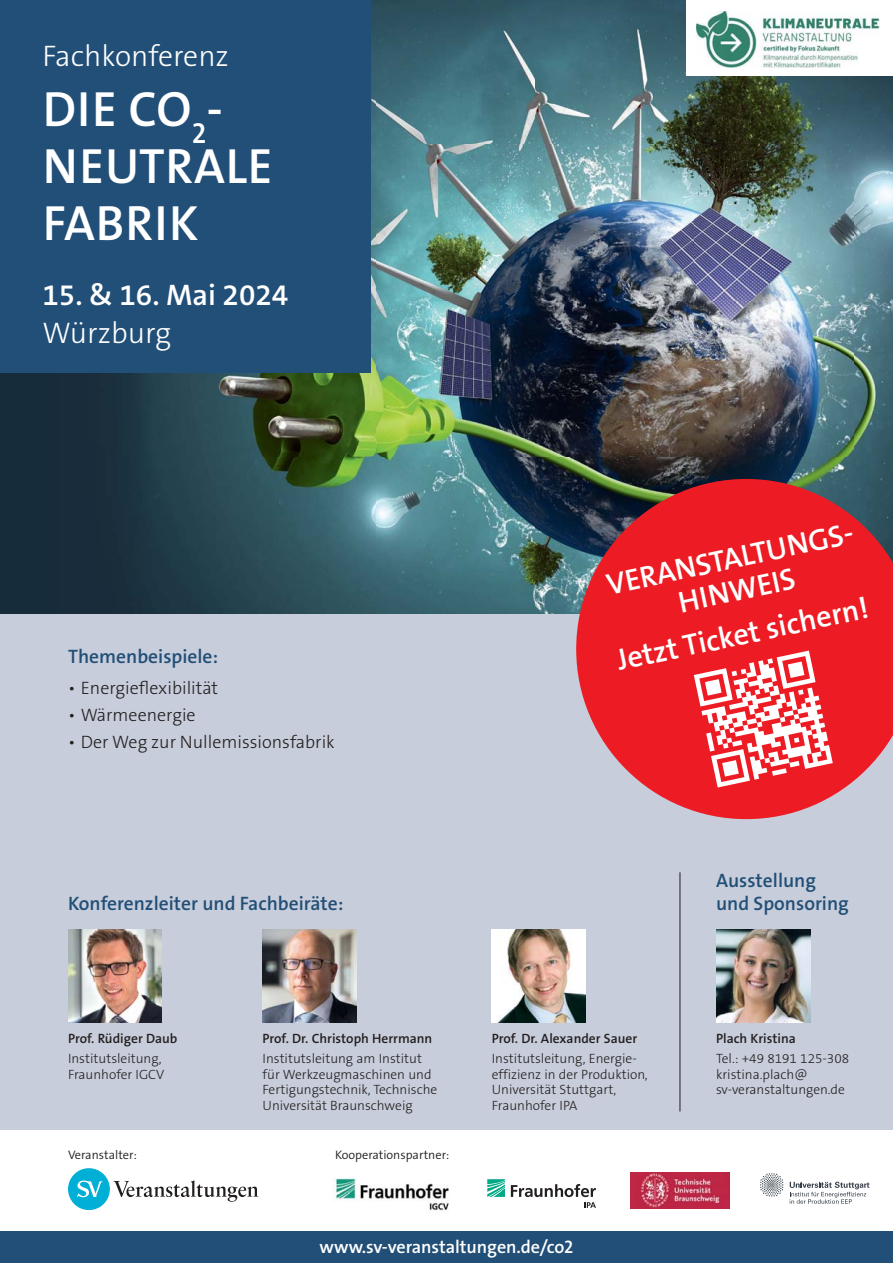
<style>
.page{position:relative;width:893px;height:1263px;background:#fff}
.page>*{position:absolute;margin:0;border:0;box-sizing:border-box;transform-origin:0 0}
.t1{font:600 49.8px/57px "The Sans Os F";letter-spacing:.015em;color:#fff}
.t2{font:600 30.3px/32.5px "The Sans Os F";color:#fff;text-align:center}
.t3{font:300 29.85px "The Sans Os F";color:#fff}
.t4{font:600 29.85px "The Sans Os F";color:#fff}
.t5{font:600 19.5px/23.4px "The Sans Os F";color:#224f77}
.t6{font:600 18.15px "The Sans Os F";letter-spacing:-.005em;color:#fff}
.t7{font:300 18px "The Sans Os F";color:#231f20}
.t8{font:300 13.5px/15.8px "The Sans Os F";color:#231f20}
.t9{font:600 13.5px "The Sans Os F";color:#231f20}
.t10{font:300 12.45px "The Sans Os F";color:#231f20}
</style>
<div class="page">
<div style="left:0;top:0;width:893px;height:1129px;background:#c7cdda"></div>
<div style="left:0;top:0;width:893px;height:614px;background:#172c3a"></div>
<img style="left:135px;top:0;width:758px;height:614px">
<div style="left:0;top:0;width:371px;height:373px;background:#224f77"></div>
<div style="left:686px;top:0;width:207px;height:75px;background:#fff"></div>
<img style="left:697px;top:11px;width:183px;height:57px">
<div style="left:0;top:1231px;width:893px;height:32px;background:#224f77"></div>
<svg style="left:576px;top:479px;width:317px;height:340px;background:#d4343d"></svg>
<svg style="left:760px;top:1173px;width:23px;height:23px"></svg>
<svg style="left:790px;top:1182px;width:79px;height:22px"></svg>
<img style="left:492px;top:929px;width:93px;height:93px">
<img style="left:631px;top:1172px;width:98px;height:36px">
<img style="left:333px;top:1178px;width:116px;height:33px">
<div style="left:68px;top:1168px;width:42px;height:42px;background:#00afd5;border-radius:50%"></div>
<svg style="left:77px;top:1180px;width:25px;height:17px"></svg>
<svg style="left:113px;top:1180px;width:145px;height:22px"></svg>
<svg style="left:487px;top:1179px;width:18px;height:18px"></svg>
<svg style="left:511px;top:1184px;width:85px;height:24px"></svg>
<img style="left:263px;top:929px;width:93px;height:93px">
<img style="left:68px;top:929px;width:94px;height:93px">
<svg style="left:694px;top:650px;width:139px;height:137px;background:#f37478"></svg>
<img style="left:716px;top:929px;width:94px;height:93px">
<hr style="left:680px;top:872px;width:1px;height:239px;background:#231f20">
<h3 class="t3" style="left:43px;top:41px;width:188px">Fachkonferenz</h3>
<h1 class="t1" style="left:43px;top:83px;width:231px">DIE CO<sub>2</sub>-<br>NEUTRALE<br>FABRIK</h1>
<h3 class="t4" style="left:43px;top:280px;width:247px">15. &amp; 16. Mai 2024</h3>
<h3 class="t3" style="left:43px;top:318px;width:130px">Würzburg</h3>
<h3 class="t5" style="left:68px;top:646px;width:152px">Themenbeispiele:</h3>
<h3 class="t7" style="left:68px;top:679px;width:152px">• Energieflexibilität</h3>
<h3 class="t7" style="left:68px;top:706px;width:129px">• Wärmeenergie</h3>
<h3 class="t7" style="left:68px;top:733px;width:268px">• Der Weg zur Nullemissionsfabrik</h3>
<h2 class="t2" style="left:604px;top:570px;width:258px;rotate:-12deg">VERANSTALTUNGS-<br>HINWEIS</h2>
<h2 class="t2" style="left:614px;top:646px;width:258px;rotate:-12deg">Jetzt Ticket sichern!</h2>
<h3 class="t5" style="left:68px;top:893px;width:277px">Konferenzleiter und Fachbeiräte:</h3>
<p class="t9" style="left:68px;top:1032px;width:111px">Prof. Rüdiger Daub</p>
<p class="t8" style="left:68px;top:1051px;width:98px">Institutsleitung,<br>Fraunhofer IGCV</p>
<p class="t9" style="left:263px;top:1032px;width:171px">Prof. Dr. Christoph Herrmann</p>
<p class="t8" style="left:263px;top:1051px;width:176px">Institutsleitung am Institut für Werkzeugmaschinen und<br>Fertigungstechnik, Technische<br>Universität Braunschweig</p>
<p class="t10" style="left:68px;top:1147px;width:70px">Veranstalter:</p>
<p class="t10" style="left:335px;top:1147px;width:116px">Kooperationspartner:</p>
<p class="t9" style="left:492px;top:1032px;width:147px">Prof. Dr. Alexander Sauer</p>
<p class="t8" style="left:492px;top:1051px;width:157px">Institutsleitung, Energie&shy;effizienz in der Produktion,<br>Universität Stuttgart,<br>Fraunhofer IPA</p>
<h3 class="t5" style="left:716px;top:869px;width:134px">Ausstellung und Sponsoring</h3>
<p class="t9" style="left:716px;top:1032px;width:81px">Plach Kristina</p>
<p class="t8" style="left:716px;top:1051px;width:135px">Tel.: +49 8191 125-308 kristina.plach@ sv-veranstaltungen.de</p>
<h3 class="t6" style="left:320px;top:1238px;width:255px">www.sv-veranstaltungen.de/co2</h3>
</div>
